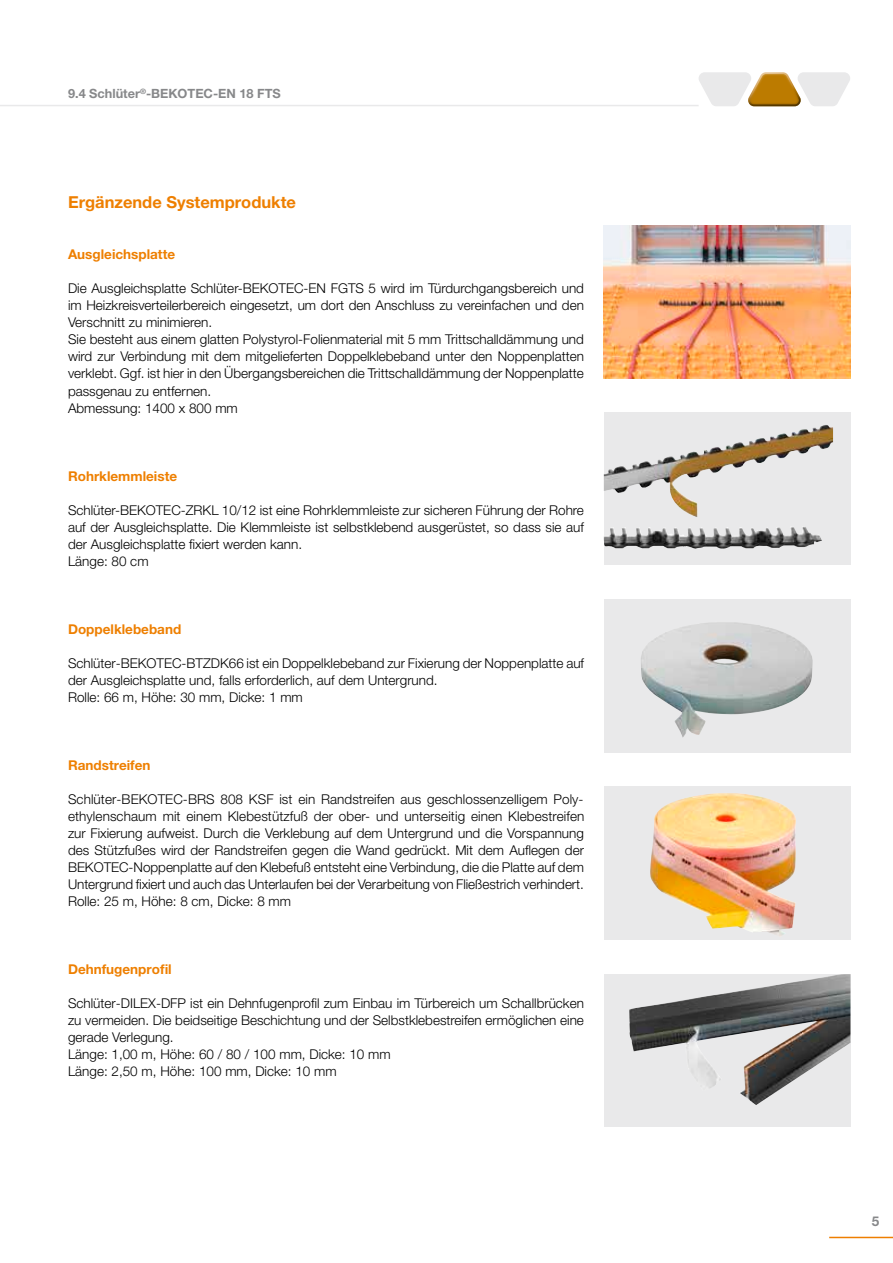
<style>
.page{position:relative;width:893px;height:1263px;background:#fff}
.page>*{position:absolute;margin:0;border:0;box-sizing:border-box;transform-origin:0 0}
.t1{font:700 16.5px "Helvetica Neue LT Pro";color:#ee7f00}
.t2{font:300 13.5px/17px "Helvetica Neue LT Pro";color:#000}
.t3{font:700 13.5px "Helvetica Neue LT Pro";color:#ee7f00}
.t4{font:700 13.5px "Helvetica Neue LT Pro";color:#87888a}
.t5{font:700 12.75px "Helvetica Neue LT Pro";color:#87888a}
</style>
<div class="page">
<hr style="left:0;top:105px;width:699px;height:1px;background:#e9e9ea">
<svg style="left:699px;top:72px;width:151px;height:34px"></svg>
<hr style="left:829px;top:1237px;width:64px;height:1px;background:#ee7f00">
<img style="left:604px;top:225px;width:246px;height:153px">
<div style="left:604px;top:974px;width:246px;height:153px;background:#e9e9ea"></div>
<img style="left:629px;top:974px;width:221px;height:131px">
<div style="left:604px;top:600px;width:246px;height:153px;background:#e9e9ea"></div>
<img style="left:641px;top:622px;width:172px;height:116px">
<div style="left:604px;top:787px;width:246px;height:153px;background:#e9e9ea"></div>
<img style="left:650px;top:793px;width:146px;height:143px">
<svg style="left:604px;top:412px;width:246px;height:153px;background:#cacacb"></svg>
<img style="left:604px;top:425px;width:229px;height:109px">
<p class="t5" style="left:68px;top:86px;width:214px">9.4 Schlüter<sup>®</sup>-BEKOTEC-EN 18 FTS</p>
<p class="t1" style="left:68px;top:192px;width:229px">Ergänzende Systemprodukte</p>
<p class="t3" style="left:68px;top:246px;width:109px">Ausgleichsplatte</p>
<p class="t2" style="left:68px;top:280px;width:517px">Die Ausgleichsplatte Schlüter-BEKOTEC-EN FGTS 5 wird im Türdurchgangsbereich und im Heizkreisverteilerbereich eingesetzt, um dort den Anschluss zu vereinfachen und den Verschnitt zu minimieren.<br>Sie besteht aus einem glatten Polystyrol-Folienmaterial mit 5 mm Trittschalldämmung und wird zur Verbindung mit dem mitgelieferten Doppelklebeband unter den Noppenplatten verklebt. Ggf. ist hier in den Übergangsbereichen die Trittschalldämmung der Noppenplatte passgenau zu entfernen.<br>Abmessung: 1400 x 800 mm</p>
<p class="t3" style="left:68px;top:467px;width:111px">Rohrklemmleiste</p>
<p class="t2" style="left:68px;top:501px;width:517px">Schlüter-BEKOTEC-ZRKL 10/12 ist eine Rohrklemmleiste zur sicheren Führung der Rohre auf der Ausgleichsplatte. Die Klemmleiste ist selbstklebend ausgerüstet, so dass sie auf der Ausgleichsplatte fixiert werden kann.<br>Länge: 80 cm</p>
<p class="t3" style="left:68px;top:620px;width:115px">Doppelklebeband</p>
<p class="t2" style="left:68px;top:654px;width:518px">Schlüter-BEKOTEC-BTZDK66 ist ein Doppelklebeband zur Fixierung der Noppenplatte auf der Ausgleichsplatte und, falls erforderlich, auf dem Untergrund.<br>Rolle: 66 m, Höhe: 30 mm, Dicke: 1 mm</p>
<p class="t3" style="left:68px;top:756px;width:84px">Randstreifen</p>
<p class="t2" style="left:68px;top:790px;width:518px;text-align:justify">Schlüter-BEKOTEC-BRS 808 KSF ist ein Randstreifen aus geschlossenzelligem Poly&shy;ethylenschaum mit einem Klebestützfuß der ober- und unterseitig einen Klebestreifen zur Fixierung aufweist. Durch die Verklebung auf dem Untergrund und die Vorspannung des Stützfußes wird der Randstreifen gegen die Wand gedrückt. Mit dem Auflegen der BEKOTEC-Noppenplatte auf den Klebefuß entsteht eine Verbindung, die die Platte auf dem Untergrund fixiert und auch das Unterlaufen bei der Verarbeitung von Fließestrich verhindert.<br>Rolle: 25 m, Höhe: 8 cm, Dicke: 8 mm</p>
<p class="t3" style="left:68px;top:961px;width:105px">Dehnfugenprofil</p>
<p class="t2" style="left:68px;top:994px;width:517px">Schlüter-DILEX-DFP ist ein Dehnfugenprofil zum Einbau im Türbereich um Schallbrücken zu vermeiden. Die beidseitige Beschichtung und der Selbstklebestreifen ermöglichen eine gerade Verlegung.<br>Länge: 1,00 m, Höhe: 60 / 80 / 100 mm, Dicke: 10 mm<br>Länge: 2,50 m, Höhe: 100 mm, Dicke: 10 mm</p>
<p class="t4" style="left:872px;top:1213px;width:9px">5</p>
</div>
